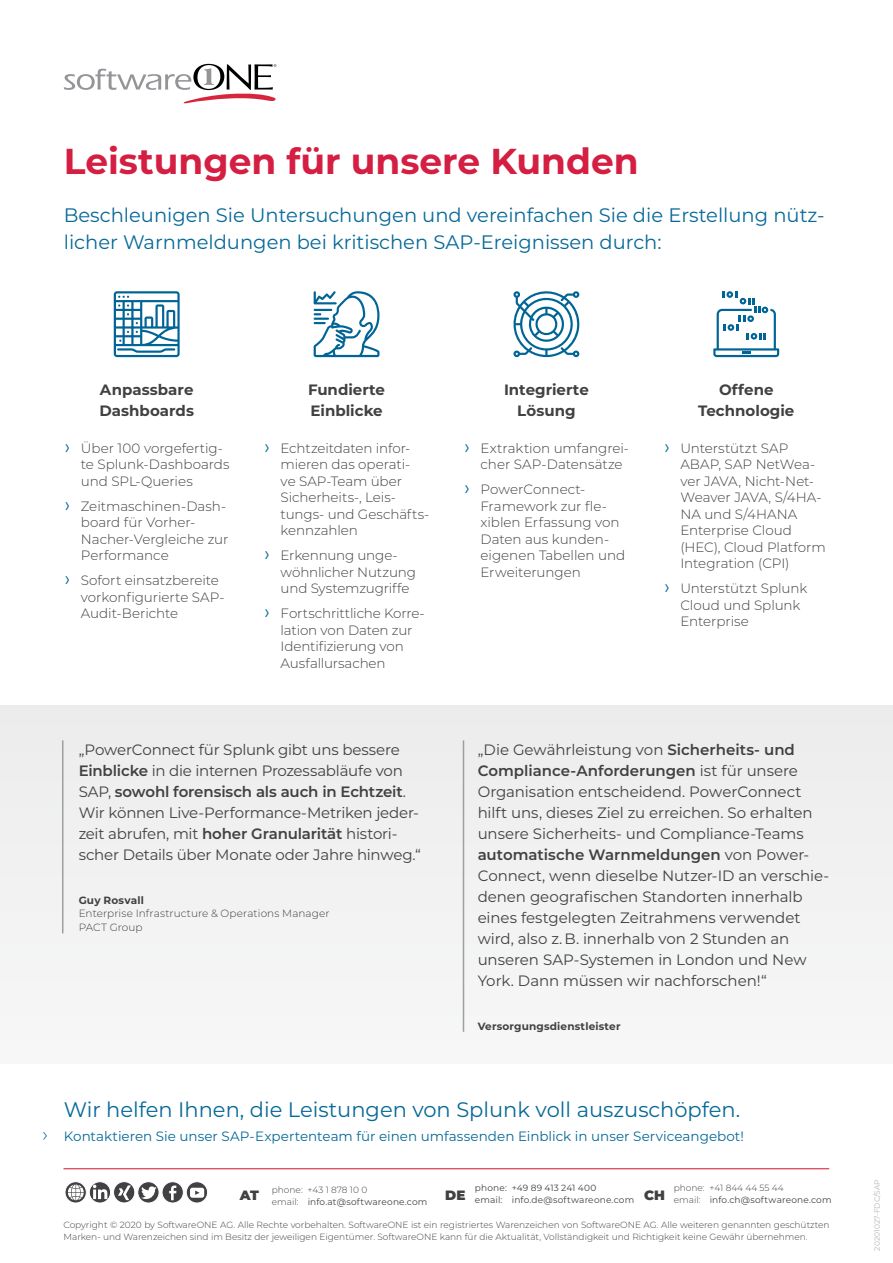
<style>
.page{position:relative;width:893px;height:1263px;background:#fff}
.page>*{position:absolute;margin:0;border:0;box-sizing:border-box;transform-origin:0 0}
.t1{font:700 36px "Montserrat";color:#d41e42}
.t2{font:21px "Montserrat";color:#076997}
.t3{font:19.5px/27px "Montserrat";color:#076997}
.t4{font:15px/21px "Montserrat";letter-spacing:-.01em;color:#414042}
.t5{font:700 15px/21px "Montserrat";color:#414042}
.t6{font:300 13.5px/16.5px "Montserrat";letter-spacing:-.005em;color:#414042}
.t7{font:13.5px "Montserrat";color:#076997}
.t8{font:900 13.5px "Montserrat";color:#414042}
.t9{font:300 10.5px/13.5px "Montserrat";letter-spacing:.01em;color:#414042}
.t10{font:700 10.5px "Montserrat";letter-spacing:.015em;color:#414042}
.t11{font:300 9px/12px "Montserrat";color:#414042}
.t12{font:9px/12px "Montserrat";letter-spacing:.015em;color:#414042}
.t13{font:7.5px "Montserrat";color:#b1b4b6}
.s1{font-family:"Calibri";font-size:19.5px;color:#076997}
.s2{font-weight:600}
.s3{font-weight:300;font-size:19.5px}
.s4{font-weight:400}
.s5{font-weight:300}
</style>
<div class="page">
<div style="left:0;top:706px;width:893px;height:357px;background:#f2f2f2"></div>
<svg style="left:114px;top:291px;width:66px;height:66px"></svg>
<svg style="left:314px;top:291px;width:65px;height:66px"></svg>
<svg style="left:513px;top:291px;width:66px;height:66px"></svg>
<svg style="left:713px;top:291px;width:66px;height:66px"></svg>
<hr style="left:463px;top:740px;width:1px;height:292px;background:#9d9fa2">
<hr style="left:62px;top:740px;width:1px;height:193px;background:#9d9fa2">
<svg style="left:186px;top:1182px;width:22px;height:21px"></svg>
<div style="left:186px;top:1182px;width:22px;height:21px;border:1px solid #fff;border-radius:50%"></div>
<div style="left:190px;top:1188px;width:14px;height:10px;background:#fff;border-radius:2px"></div>
<svg style="left:195px;top:1190px;width:5px;height:5px"></svg>
<svg style="left:65px;top:1182px;width:21px;height:21px"></svg>
<div style="left:65px;top:1182px;width:21px;height:21px;border:1px solid #fff;border-radius:50%"></div>
<svg style="left:68px;top:1184px;width:16px;height:16px"></svg>
<svg style="left:89px;top:1182px;width:22px;height:21px"></svg>
<div style="left:89px;top:1182px;width:22px;height:21px;border:1px solid #fff;border-radius:50%"></div>
<svg style="left:93px;top:1185px;width:14px;height:14px"></svg>
<svg style="left:114px;top:1181px;width:21px;height:22px"></svg>
<div style="left:113px;top:1181px;width:22px;height:22px;border:1px solid #fff;border-radius:50%"></div>
<svg style="left:118px;top:1185px;width:13px;height:15px"></svg>
<div style="left:138px;top:1182px;width:21px;height:21px;background:#414042;border-radius:50%"></div>
<div style="left:138px;top:1182px;width:21px;height:21px;border:1px solid #fff;border-radius:50%"></div>
<svg style="left:141px;top:1186px;width:16px;height:13px"></svg>
<div style="left:162px;top:1182px;width:21px;height:21px;background:#414042;border-radius:50%"></div>
<div style="left:162px;top:1182px;width:21px;height:21px;border:1px solid #fff;border-radius:50%"></div>
<svg style="left:169px;top:1185px;width:7px;height:15px"></svg>
<hr style="left:63px;top:1168px;width:766px;height:1px;background:#d52a42">
<svg style="left:64px;top:64px;width:212px;height:39px"></svg>
<h1 class="t1" style="left:64px;top:135px;width:576px">Leistungen für unsere Kunden</h1>
<h3 class="t3" style="left:64px;top:201px;width:762px">Beschleunigen Sie Untersuchungen und vereinfachen Sie die Erstellung nütz&shy;licher Warnmeldungen bei kritischen SAP-Ereignissen durch:</h3>
<p class="t5" style="left:99px;top:379px;width:96px">Anpassbare<br>Dashboards</p>
<p class="t5" style="left:308px;top:379px;width:79px">Fundierte<br>Einblicke</p>
<p class="t5" style="left:504px;top:379px;width:86px;text-align:center">Integrierte<br>Lösung</p>
<p class="t5" style="left:698px;top:379px;width:98px;text-align:center">Offene<br>Technologie</p>
<p class="t6" style="left:81px;top:439px;width:150px;text-indent:-17px"><span class="s1">›</span> Über 100 vorgefertig&shy;te Splunk-Dashboards und SPL-Queries</p>
<p class="t6" style="left:81px;top:497px;width:149px;text-indent:-17px"><span class="s1">›</span> Zeitmaschinen-Dash&shy;board für Vorher-<br>Nacher-Vergleiche zur<br>Performance</p>
<p class="t6" style="left:81px;top:572px;width:145px;text-indent:-17px"><span class="s1">›</span> Sofort einsatzbereite vorkonfigurierte SAP-<br>Audit-Berichte</p>
<p class="t6" style="left:281px;top:439px;width:150px;text-indent:-17px"><span class="s1">›</span> Echtzeitdaten infor&shy;mieren das operati-<br>ve SAP-Team über<br>Sicherheits-, Leis&shy;tungs- und Geschäfts&shy;kennzahlen</p>
<p class="t6" style="left:281px;top:547px;width:137px;text-indent:-17px"><span class="s1">›</span> Erkennung unge&shy;wöhnlicher Nutzung und Systemzugriffe</p>
<p class="t6" style="left:281px;top:605px;width:146px;text-indent:-17px"><span class="s1">›</span> Fortschrittliche Korre&shy;lation von Daten zur<br>Identifizierung von<br>Ausfallursachen</p>
<p class="t4" style="left:79px;top:738px;width:344px">„PowerConnect für Splunk gibt uns bessere <span class="s2">Einblicke</span> in die internen Prozessabläufe von SAP, <span class="s2">sowohl forensisch als auch in Echtzeit</span>.<br>Wir können Live-Performance-Metriken jeder&shy;zeit abrufen, mit <span class="s2">hoher Granularität</span> histori&shy;scher Details über Monate oder Jahre hinweg.“</p>
<p class="t10" style="left:79px;top:893px;width:67px">Guy Rosvall</p>
<p class="t9" style="left:79px;top:907px;width:252px">Enterprise Infrastructure &amp; Operations Manager<br>PACT Group</p>
<p class="t6" style="left:480px;top:439px;width:150px;text-indent:-17px"><span class="s1">›</span> Extraktion umfangrei&shy;cher SAP-Datensätze</p>
<p class="t6" style="left:480px;top:481px;width:146px;text-indent:-17px"><span class="s1">›</span> PowerConnect-<br>Framework zur fle&shy;xiblen Erfassung von<br>Daten aus kunden&shy;eigenen Tabellen und<br>Erweiterungen</p>
<p class="t6" style="left:680px;top:439px;width:147px;text-indent:-17px"><span class="s1">›</span> Unterstützt SAP<br>ABAP, SAP NetWea&shy;ver JAVA, Nicht-Net-<br>Weaver JAVA, S/4HA-<br>NA und S/4HANA<br>Enterprise Cloud (HEC), Cloud Platform<br>Integration (CPI)</p>
<p class="t6" style="left:680px;top:580px;width:129px;text-indent:-17px"><span class="s1">›</span> Unterstützt Splunk<br>Cloud und Splunk<br>Enterprise</p>
<p class="t4" style="left:478px;top:738px;width:353px">„Die Gewährleistung von <span class="s2">Sicherheits- und Compliance-Anforderungen</span> ist für unsere Organisation entscheidend. PowerConnect hilft uns, dieses Ziel zu erreichen. So erhalten unsere Sicherheits- und Compliance-Teams <span class="s2">automatische Warnmeldungen</span> von Power-Connect, wenn dieselbe Nutzer-ID an verschie&shy;denen geografischen Standorten innerhalb eines festgelegten Zeitrahmens verwendet wird, also z. B. innerhalb von 2 Stunden an unseren SAP-Systemen in London und New York. Dann müssen wir nachforschen!“</p>
<p class="t10" style="left:478px;top:1019px;width:144px">Versorgungsdienstleister</p>
<h2 class="t2" style="left:64px;top:1095px;width:678px">Wir helfen Ihnen, die Leistungen von Splunk voll auszuschöpfen.</h2>
<p class="t7" style="left:43px;top:1127px;width:703px"><span class="s3">›</span> Kontaktieren Sie unser SAP-Expertenteam für einen umfassenden Einblick in unser Serviceangebot!</p>
<p class="t8" style="left:240px;top:1185px;width:21px">AT</p>
<p class="t12" style="left:445px;top:1182px;width:191px;text-indent:30px">phone: +49 89 413 241 400<br><sup>DE</sup> email: info.de@softwareone.com</p>
<p class="t11" style="left:644px;top:1182px;width:189px;text-indent:30px">phone: +41 844 44 55 44<br><sup>CH</sup> email: <span class="s4">info.ch@softwareone.com</span></p>
<p class="t12" style="left:272px;top:1184px;width:157px"><span class="s5">phone: +43 1 878 10 0<br>email:</span> info.at@softwareone.com</p>
<p class="t11" style="left:63px;top:1218px;width:768px">Copyright © 2020 by SoftwareONE AG. Alle Rechte vorbehalten. SoftwareONE ist ein registriertes Warenzeichen von SoftwareONE AG. Alle weiteren genannten geschützten<br>Marken- und Warenzeichen sind im Besitz der jeweiligen Eigentümer. SoftwareONE kann für die Aktualität, Vollständigkeit und Richtigkeit keine Gewähr übernehmen.</p>
<p class="t13" style="left:872px;top:1250px;width:73px;rotate:-90deg">20201027-FDC/SAP</p>
</div>
